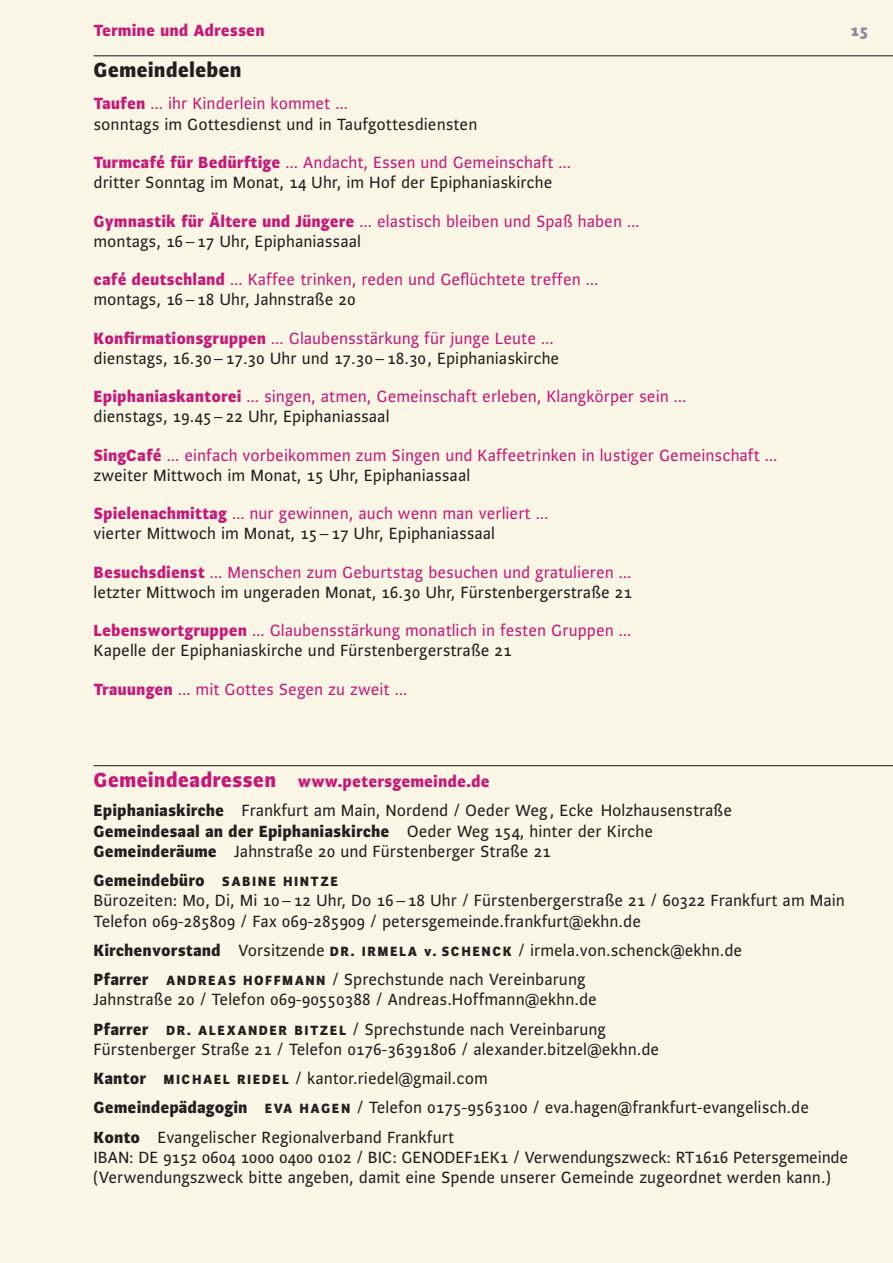
<style>
.page{position:relative;width:893px;height:1263px;background:#f9f6e6}
.page>*{position:absolute;margin:0;border:0;box-sizing:border-box;transform-origin:0 0}
.t1{font:800 21.75px "Alibi";color:#231f20}
.t2{font:17.25px/20.2px "Alibi Roman Os F";color:#231f20}
.t3{font:17.25px/20.2px "Alibi Roman Os F";color:#c71a78}
.t4{font:800 17.25px "Alibi";color:#231f20}
.t5{font:800 17.25px "Alibi";color:#c71a78}
.t6{font:800 17.25px "Alibi";color:#8d8c9d}
.t7{font:800 14.25px "Alibi";letter-spacing:.1em;color:#231f20}
.s1{font-family:"Alibi";font-weight:800;color:#c71a78}
.s2{color:#c71a78}
.s3{font-family:"Alibi";font-weight:800}
.s4{color:#231f20}
.s5{font-size:21.75px}
.s6{font-family:"Alibi Roman Os F";font-weight:400}
.s7{font-size:14.25px}
.s8{font-size:17.25px}
</style>
<div class="page">
<hr style="left:94px;top:55px;width:799px;height:1px;background:#231f20">
<hr style="left:94px;top:765px;width:799px;height:1px;background:#231f20">
<p class="t5" style="left:94px;top:19px;width:173px">Termine und Adressen</p>
<p class="t6" style="left:850px;top:19px;width:19px">15</p>
<p class="t1" style="left:94px;top:56px;width:150px">Gemeindeleben</p>
<p class="t2" style="left:94px;top:93px;width:385px"><span class="s1">Taufen</span> <span class="s2">… ihr Kinderlein kommet …<br></span>sonntags im Gottesdienst und in Taufgottesdiensten</p>
<p class="t2" style="left:94px;top:152px;width:479px"><span class="s1">Turmcafé für Bedürftige</span> <span class="s2">… Andacht, Essen und Gemeinschaft … </span>dritter Sonntag im Monat, 14 Uhr, im Hof der Epiphaniaskirche</p>
<p class="t2" style="left:94px;top:210px;width:548px"><span class="s1">Gymnastik für Ältere und Jüngere</span> <span class="s2">… elastisch bleiben und Spaß haben … </span>montags, 16–17 Uhr, Epiphaniassaal</p>
<p class="t3" style="left:94px;top:269px;width:506px"><span class="s3">café deutschland</span> … Kaffee trinken, reden und Geflüchtete treffen … <span class="s4">montags, 16–18 Uhr, Jahnstraße 20</span></p>
<p class="t2" style="left:94px;top:327px;width:467px"><span class="s1">Konfirmationsgruppen</span> <span class="s2">… Glaubensstärkung für junge Leute … </span>dienstags, 16.30–17.30 Uhr und 17.30–18.30, Epiphaniaskirche</p>
<p class="t3" style="left:94px;top:386px;width:594px"><span class="s3">Epiphaniaskantorei</span> … singen, atmen, Gemeinschaft erleben, Klangkörper sein … <span class="s4">dienstags, 19.45–22 Uhr, Epiphaniassaal</span></p>
<p class="t3" style="left:94px;top:444px;width:685px"><span class="s3">SingCafé</span> … einfach vorbeikommen zum Singen und Kaffeetrinken in lustiger Gemeinschaft … <span class="s4">zweiter Mittwoch im Monat, 15 Uhr, Epiphaniassaal</span></p>
<p class="t2" style="left:94px;top:503px;width:456px"><span class="s1">Spielenachmittag</span> <span class="s2">… nur gewinnen, auch wenn man verliert … </span>vierter Mittwoch im Monat, 15–17 Uhr, Epiphaniassaal</p>
<p class="t2" style="left:94px;top:561px;width:540px"><span class="s1">Besuchsdienst</span> <span class="s2">… Menschen zum Geburtstag besuchen und gratulieren … </span>letzter Mittwoch im ungeraden Monat, 16.30 Uhr, Fürstenbergerstraße 21</p>
<p class="t2" style="left:94px;top:620px;width:539px"><span class="s1">Lebenswortgruppen</span> <span class="s2">… Glaubensstärkung monatlich in festen Gruppen …<br></span>Kapelle der Epiphaniaskirche und Fürstenbergerstraße 21</p>
<p class="t3" style="left:94px;top:678px;width:315px"><span class="s3">Trauungen</span> … mit Gottes Segen zu zweit …</p>
<p class="t5" style="left:94px;top:770px;width:398px"><span class="s5">Gemeindeadressen</span> www.petersgemeinde.de</p>
<p class="t2" style="left:94px;top:800px;width:640px"><span class="s3">Epiphaniaskirche</span> Frankfurt am Main, Nordend / Oeder Weg , Ecke Holzhausenstraße</p>
<p class="t4" style="left:94px;top:820px;width:561px">Gemeindesaal an der Epiphaniaskirche <span class="s6">Oeder Weg 154, hinter der Kirche</span></p>
<p class="t2" style="left:94px;top:840px;width:459px"><span class="s3">Gemeinderäume</span> Jahnstraße 20 und Fürstenberger Straße 21</p>
<p class="t4" style="left:94px;top:869px;width:246px">Gemeindebüro <span class="s7">SABINE HINTZE</span></p>
<p class="t2" style="left:94px;top:890px;width:753px">Bürozeiten: Mo, Di, Mi 10–12 Uhr, Do 16–18 Uhr / Fürstenbergerstraße 21 / 60322 Frankfurt am Main<br>Telefon 069-285809 / Fax 069-285909 / petersgemeinde.frankfurt@ekhn.de</p>
<p class="t4" style="left:94px;top:939px;width:285px">Kirchenvorstand <span class="s6">Vorsitzende</span> <span class="s7">Dr . Irmela</span></p>
<p class="t7" style="left:424px;top:942px;width:38px">v. Schenck</p>
<p class="t2" style="left:518px;top:939px;width:225px">/ irmela.von.schenck@ekhn.de</p>
<p class="t4" style="left:94px;top:968px;width:94px">Pfarrer <span class="s7">Andreas</span></p>
<p class="t7" style="left:243px;top:971px;width:51px">Hoffmann</p>
<p class="t2" style="left:94px;top:969px;width:505px;text-indent:238px">/ Sprechstunde nach Vereinbarung<br>Jahnstraße 20 / Telefon 069-90550388 / Andreas.Hoffmann@ekhn.de</p>
<p class="t7" style="left:94px;top:1021px;width:155px"><span class="s8">Pfarrer</span> Dr . Ale xander</p>
<p class="t7" style="left:294px;top:1021px;width:35px">Bitzel</p>
<p class="t2" style="left:94px;top:1018px;width:567px;text-indent:259px">/ Sprechstunde nach Vereinbarung<br>Fürstenberger Straße 21 / Telefon 0176-36391806 / alexander.bitzel@ekhn.de</p>
<p class="t7" style="left:94px;top:1070px;width:93px"><span class="s8">Kantor</span> Michael</p>
<p class="t7" style="left:237px;top:1070px;width:20px">Riedel</p>
<p class="t2" style="left:295px;top:1068px;width:194px">/ kantor.riedel@gmail.com</p>
<p class="t4" style="left:94px;top:1096px;width:228px">Gemeindepädagogin <span class="s7">Eva Hagen</span></p>
<p class="t2" style="left:94px;top:1092px;width:717px;line-height:29.2px;text-indent:263px">/ Telefon 0175-9563100 / eva.hagen@frankfurt-evangelisch.de<br><span class="s3">Konto</span> Evangelischer Regionalverband Frankfurt</p>
<p class="t2" style="left:94px;top:1146px;width:756px">IBAN: DE 9152 0604 1000 0400 0102 / BIC: GENODEF1EK1 / Verwendungszweck: RT1616 Petersgemeinde (Verwendungszweck bitte angeben, damit eine Spende unserer Gemeinde zugeordnet werden kann.)</p>
</div>
